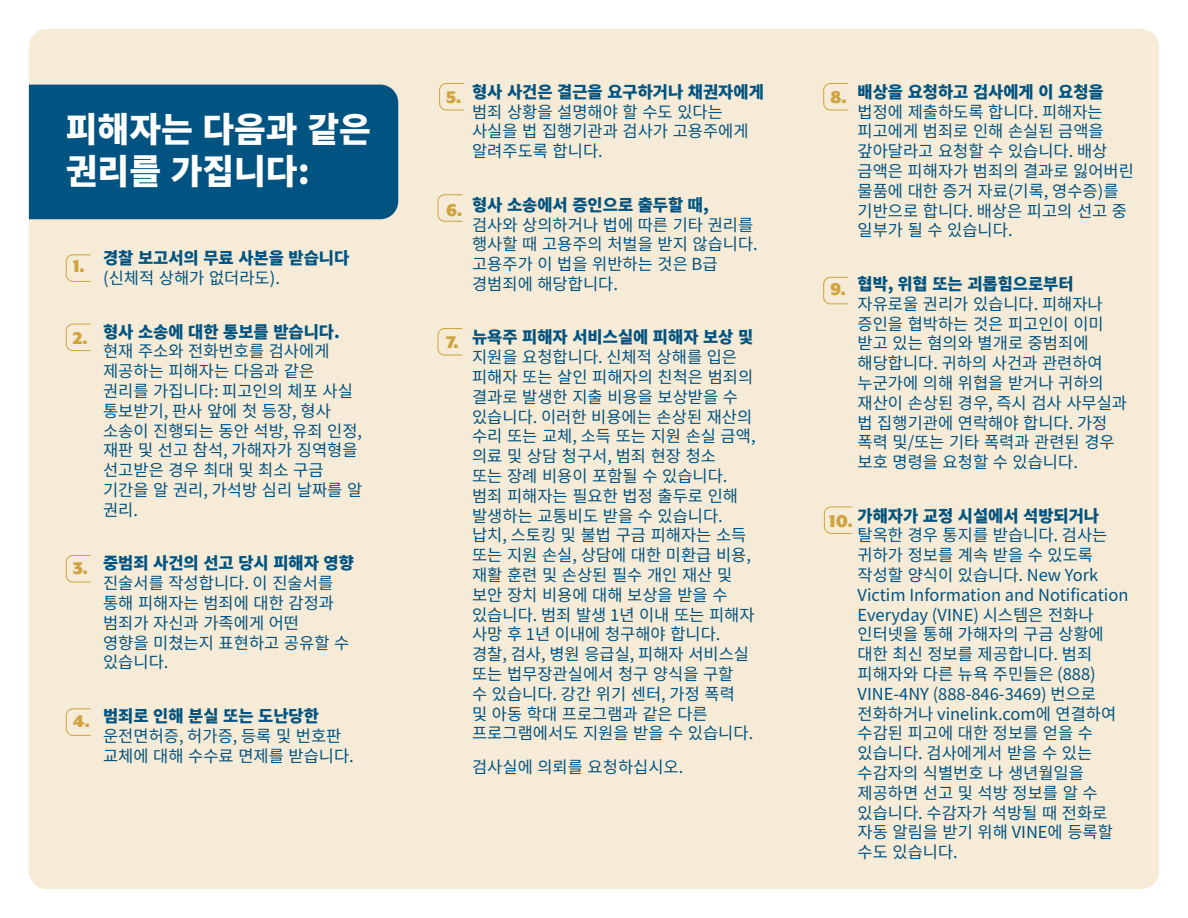
<style>
.page{position:relative;width:1188px;height:918px;background:#fff}
.page>*{position:absolute;margin:0;border:0;box-sizing:border-box;transform-origin:0 0}
.t1{font:800 34.5px/42px "Source Han Sans KR";color:#fff}
.t2{font:900 19.5px "Mr Eaves XL Mod OT";color:#d0a33f}
.t3{font:16.5px/19.8px "Source Han Sans KR";color:#015381}
.t4{font:800 16.5px/19.8px "Source Han Sans KR";color:#015381}
.s1{font-weight:400}
.s2{font-weight:800}
</style>
<div class="page">
<div style="left:29px;top:29px;width:1130px;height:860px;background:#f5ebd6;border-radius:18px"></div>
<div style="left:29px;top:85px;width:369px;height:134px;background:#015381"></div>
<svg style="left:65px;top:254px;width:26px;height:28px"></svg>
<svg style="left:65px;top:323px;width:26px;height:28px"></svg>
<svg style="left:437px;top:328px;width:26px;height:28px"></svg>
<svg style="left:65px;top:708px;width:26px;height:28px"></svg>
<svg style="left:65px;top:555px;width:26px;height:28px"></svg>
<svg style="left:439px;top:83px;width:25px;height:28px"></svg>
<svg style="left:437px;top:194px;width:26px;height:28px"></svg>
<svg style="left:823px;top:83px;width:25px;height:28px"></svg>
<svg style="left:823px;top:277px;width:25px;height:28px"></svg>
<svg style="left:824px;top:506px;width:29px;height:28px"></svg>
<p class="t1" style="left:66px;top:109px;width:306px">피해자는 다음과 같은 권리를 가집니다:</p>
<p class="t2" style="left:73px;top:256px;width:13px">1.</p>
<p class="t2" style="left:73px;top:328px;width:16px">2.</p>
<p class="t2" style="left:73px;top:558px;width:17px">3.</p>
<p class="t2" style="left:73px;top:711px;width:19px">4.</p>
<p class="t4" style="left:103px;top:249px;width:248px">경찰 보고서의 무료 사본을 받습니다 <span class="s1">(신체적 상해가 없더라도).</span></p>
<p class="t3" style="left:103px;top:322px;width:261px"><span class="s2">형사 소송에 대한 통보를 받습니다. </span>현재 주소와 전화번호를 검사에게 제공하는 피해자는 다음과 같은 권리를 가집니다: 피고인의 체포 사실 통보받기, 판사 앞에 첫 등장, 형사 소송이 진행되는 동안 석방, 유죄 인정, 재판 및 선고 참석, 가해자가 징역형을 선고받은 경우 최대 및 최소 구금 기간을 알 권리, 가석방 심리 날짜를 알 권리.</p>
<p class="t3" style="left:103px;top:554px;width:252px"><span class="s2">중범죄 사건의 선고 당시 피해자 영향 </span>진술서를 작성합니다. 이 진술서를 통해 피해자는 범죄에 대한 감정과 범죄가 자신과 가족에게 어떤<br>영향을 미쳤는지 표현하고 공유할 수 있습니다.</p>
<p class="t3" style="left:103px;top:706px;width:252px"><span class="s2">범죄로 인해 분실 또는 도난당한 </span>운전면허증, 허가증, 등록 및 번호판 교체에 대해 수수료 면제를 받습니다.</p>
<p class="t2" style="left:446px;top:88px;width:17px">5.</p>
<p class="t2" style="left:446px;top:201px;width:18px">6.</p>
<p class="t2" style="left:446px;top:332px;width:14px">7.</p>
<p class="t3" style="left:472px;top:82px;width:293px"><span class="s2">형사 사건은 결근을 요구하거나 채권자에게 </span>범죄 상황을 설명해야 할 수도 있다는 사실을 법 집행기관과 검사가 고용주에게 알려주도록 합니다.</p>
<p class="t3" style="left:472px;top:195px;width:287px"><span class="s2">형사 소송에서 증인으로 출두할 때, </span>검사와 상의하거나 법에 따른 기타 권리를 행사할 때 고용주의 처벌을 받지 않습니다. 고용주가 이 법을 위반하는 것은 B급 경범죄에 해당합니다.</p>
<p class="t3" style="left:472px;top:328px;width:285px"><span class="s2">뉴욕주 피해자 서비스실에 피해자 보상 및 </span>지원을 요청합니다. 신체적 상해를 입은 피해자 또는 살인 피해자의 친척은 범죄의 결과로 발생한 지출 비용을 보상받을 수 있습니다. 이러한 비용에는 손상된 재산의 수리 또는 교체, 소득 또는 지원 손실 금액, 의료 및 상담 청구서, 범죄 현장 청소<br>또는 장례 비용이 포함될 수 있습니다. 범죄 피해자는 필요한 법정 출두로 인해 발생하는 교통비도 받을 수 있습니다. 납치, 스토킹 및 불법 구금 피해자는 소득 또는 지원 손실, 상담에 대한 미환급 비용, 재활 훈련 및 손상된 필수 개인 재산 및 보안 장치 비용에 대해 보상을 받을 수 있습니다. 범죄 발생 1년 이내 또는 피해자 사망 후 1년 이내에 청구해야 합니다. 경찰, 검사, 병원 응급실, 피해자 서비스실 또는 법무장관실에서 청구 양식을 구할<br>수 있습니다. 강간 위기 센터, 가정 폭력<br>및 아동 학대 프로그램과 같은 다른 프로그램에서도 지원을 받을 수 있습니다.</p>
<p class="t3" style="left:472px;top:757px;width:213px">검사실에 의뢰를 요청하십시오.</p>
<p class="t3" style="left:858px;top:82px;width:278px"><span class="s2">배상을 요청하고 검사에게 이 요청을 </span>법정에 제출하도록 합니다. 피해자는 피고에게 범죄로 인해 손실된 금액을 갚아달라고 요청할 수 있습니다. 배상 금액은 피해자가 범죄의 결과로 잃어버린 물품에 대한 증거 자료(기록, 영수증)를 기반으로 합니다. 배상은 피고의 선고 중 일부가 될 수 있습니다.</p>
<p class="t3" style="left:858px;top:274px;width:271px"><span class="s2">협박, 위협 또는 괴롭힘으로부터 </span>자유로울 권리가 있습니다. 피해자나 증인을 협박하는 것은 피고인이 이미 받고 있는 혐의와 별개로 중범죄에 해당합니다. 귀하의 사건과 관련하여 누군가에 의해 위협을 받거나 귀하의 재산이 손상된 경우, 즉시 검사 사무실과 법 집행기관에 연락해야 합니다. 가정 폭력 및/또는 기타 폭력과 관련된 경우 보호 명령을 요청할 수 있습니다.</p>
<p class="t3" style="left:858px;top:506px;width:273px"><span class="s2">가해자가 교정 시설에서 석방되거나 </span>탈옥한 경우 통지를 받습니다. 검사는 귀하가 정보를 계속 받을 수 있도록 작성할 양식이 있습니다. New York<br>Victim Information and Notification<br>Everyday (VINE) 시스템은 전화나 인터넷을 통해 가해자의 구금 상황에 대한 최신 정보를 제공합니다. 범죄 피해자와 다른 뉴욕 주민들은 (888)<br>VINE-4NY (888-846-3469) 번으로 전화하거나 vinelink.com에 연결하여 수감된 피고에 대한 정보를 얻을 수 있습니다. 검사에게서 받을 수 있는 수감자의 식별번호 나 생년월일을 제공하면 선고 및 석방 정보를 알 수 있습니다. 수감자가 석방될 때 전화로 자동 알림을 받기 위해 VINE에 등록할 수도 있습니다.</p>
<p class="t2" style="left:830px;top:88px;width:18px">8.</p>
<p class="t2" style="left:830px;top:280px;width:17px">9.</p>
<p class="t2" style="left:829px;top:511px;width:26px">10.</p>
</div>
